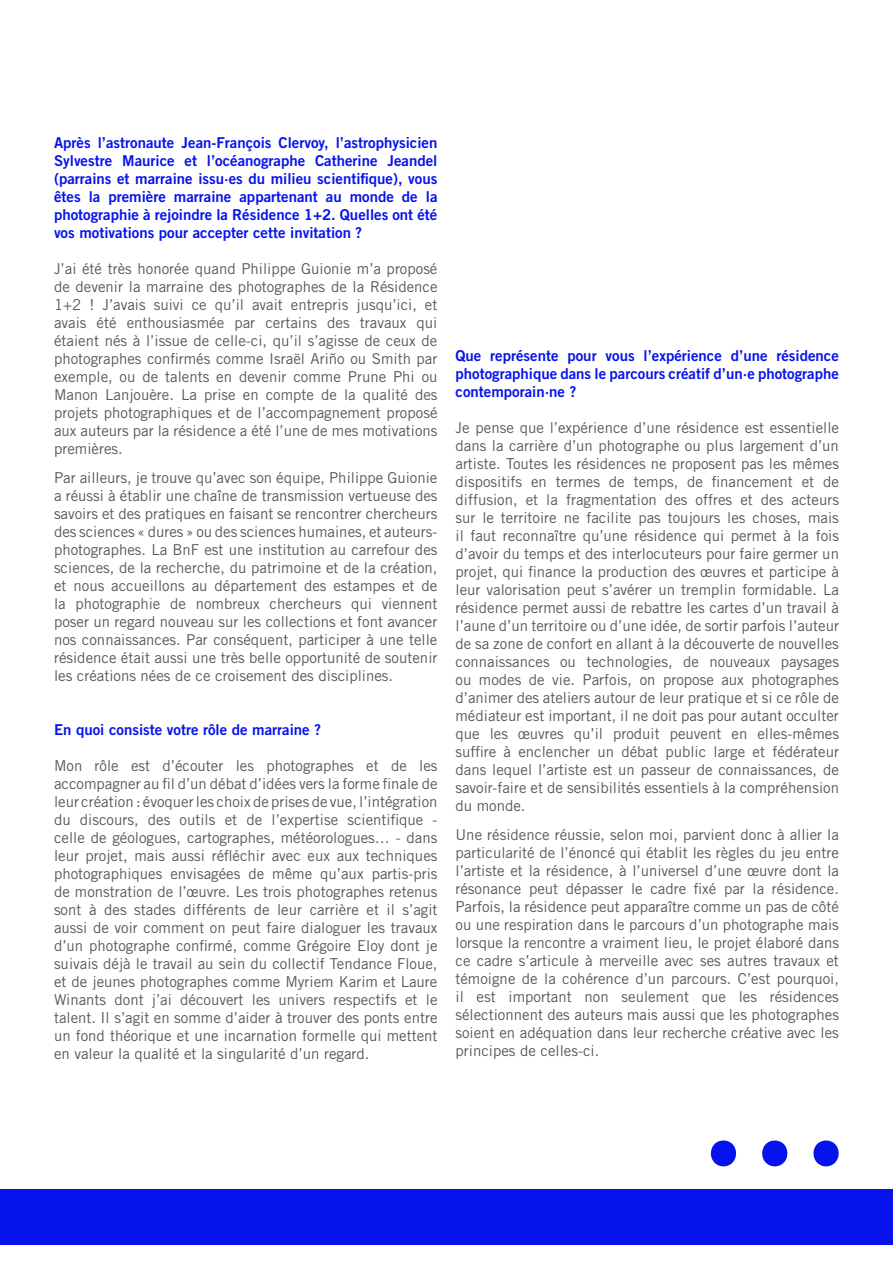
<style>
.page{position:relative;width:893px;height:1263px;background:#fff}
.page>*{position:absolute;margin:0;border:0;box-sizing:border-box;transform-origin:0 0}
.t1{font:225px "Minion Pro";color:#0613ec}
.t2{font:15px/18px "Trade Gothic LT Std";color:#57585a;text-align:justify}
.t3{font:15px/18px "Trade Gothic LT Std Bd 2";color:#0613ec;text-align:justify}
</style>
<div class="page">
<div style="left:0;top:1189px;width:893px;height:55px;background:#0613ec"></div>
<p class="t3" style="left:54px;top:134px;width:385px">Après l’astronaute Jean-François Clervoy, l’astrophysicien Sylvestre Maurice et l’océanographe Catherine Jeandel (parrains et marraine issu·es du milieu scientifique), vous êtes la première marraine appartenant au monde de la photographie à rejoindre la Résidence 1+2. Quelles ont été vos motivations pour accepter cette invitation ?</p>
<p class="t2" style="left:54px;top:260px;width:385px">J’ai été très honorée quand Philippe Guionie m’a proposé de devenir la marraine des photographes de la Résidence 1+2 ! J’avais suivi ce qu’il avait entrepris jusqu’ici, et avais été enthousiasmée par certains des travaux qui étaient nés à l’issue de celle-ci, qu’il s’agisse de ceux de photographes confirmés comme Israël Ariño ou Smith par exemple, ou de talents en devenir comme Prune Phi ou Manon Lanjouère. La prise en compte de la qualité des projets photographiques et de l’accompagnement proposé aux auteurs par la résidence a été l’une de mes motivations premières.</p>
<p class="t2" style="left:54px;top:469px;width:385px">Par ailleurs, je trouve qu’avec son équipe, Philippe Guionie a réussi à établir une chaîne de transmission vertueuse des savoirs et des pratiques en faisant se rencontrer chercheurs des sciences « dures » ou des sciences humaines, et auteurs&shy;photographes. La BnF est une institution au carrefour des sciences, de la recherche, du patrimoine et de la création, et nous accueillons au département des estampes et de la photographie de nombreux chercheurs qui viennent poser un regard nouveau sur les collections et font avancer nos connaissances. Par conséquent, participer à une telle résidence était aussi une très belle opportunité de soutenir les créations nées de ce croisement des disciplines.</p>
<p class="t3" style="left:54px;top:721px;width:269px">En quoi consiste votre rôle de marraine ?</p>
<p class="t2" style="left:54px;top:757px;width:385px">Mon rôle est d’écouter les photographes et de les accompagner au fil d’un débat d’idées vers la forme finale de leur création : évoquer les choix de prises de vue, l’intégration du discours, des outils et de l’expertise scientifique - celle de géologues, cartographes, météorologues… - dans leur projet, mais aussi réfléchir avec eux aux techniques photographiques envisagées de même qu’aux partis-pris de monstration de l’œuvre. Les trois photographes retenus sont à des stades différents de leur carrière et il s’agit aussi de voir comment on peut faire dialoguer les travaux d’un photographe confirmé, comme Grégoire Eloy dont je suivais déjà le travail au sein du collectif Tendance Floue, et de jeunes photographes comme Myriem Karim et Laure Winants dont j’ai découvert les univers respectifs et le talent. Il s’agit en somme d’aider à trouver des ponts entre un fond théorique et une incarnation formelle qui mettent en valeur la qualité et la singularité d’un regard.</p>
<p class="t3" style="left:455px;top:346px;width:385px">Que représente pour vous l’expérience d’une résidence photographique dans le parcours créatif d’un·e photographe contemporain·ne ?</p>
<p class="t2" style="left:455px;top:418px;width:385px">Je pense que l’expérience d’une résidence est essentielle dans la carrière d’un photographe ou plus largement d’un artiste. Toutes les résidences ne proposent pas les mêmes dispositifs en termes de temps, de financement et de diffusion, et la fragmentation des offres et des acteurs sur le territoire ne facilite pas toujours les choses, mais il faut reconnaître qu’une résidence qui permet à la fois d’avoir du temps et des interlocuteurs pour faire germer un projet, qui finance la production des œuvres et participe à leur valorisation peut s’avérer un tremplin formidable. La résidence permet aussi de rebattre les cartes d’un travail à l’aune d’un territoire ou d’une idée, de sortir parfois l’auteur de sa zone de confort en allant à la découverte de nouvelles connaissances ou technologies, de nouveaux paysages ou modes de vie. Parfois, on propose aux photographes d’animer des ateliers autour de leur pratique et si ce rôle de médiateur est important, il ne doit pas pour autant occulter que les œuvres qu’il produit peuvent en elles-mêmes suffire à enclencher un débat public large et fédérateur dans lequel l’artiste est un passeur de connaissances, de savoir-faire et de sensibilités essentiels à la compréhension du monde.</p>
<p class="t2" style="left:455px;top:825px;width:385px">Une résidence réussie, selon moi, parvient donc à allier la particularité de l’énoncé qui établit les règles du jeu entre l’artiste et la résidence, à l’universel d’une œuvre dont la résonance peut dépasser le cadre fixé par la résidence.<br>Parfois, la résidence peut apparaître comme un pas de côté ou une respiration dans le parcours d’un photographe mais lorsque la rencontre a vraiment lieu, le projet élaboré dans ce cadre s’articule à merveille avec ses autres travaux et témoigne de la cohérence d’un parcours. C’est pourquoi, il est important non seulement que les résidences sélectionnent des auteurs mais aussi que les photographes soient en adéquation dans leur recherche créative avec les principes de celles-ci.</p>
<p class="t1" style="left:852px;top:1366px;width:155px;rotate:-180deg">...</p>
</div>
